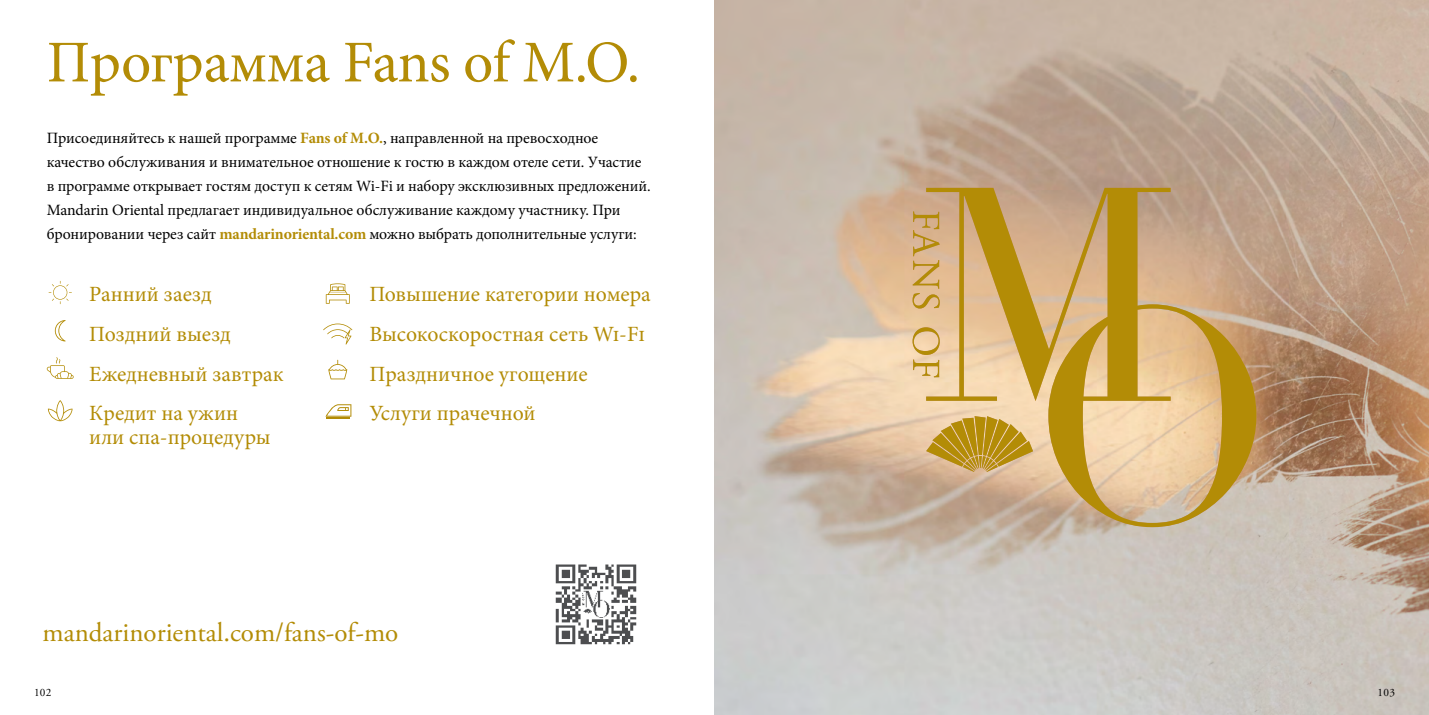
<style>
.page{position:relative;width:1429px;height:715px;background:#fff}
.page>*{position:absolute;margin:0;border:0;box-sizing:border-box;transform-origin:0 0}
.t1{font:59.25px "Minion Pro";letter-spacing:-.01em;color:#b38c06}
.t2{font:27px "Adobe Garamond Pro";color:#b38c06}
.t3{font:21.75px/39.8px "Minion Pro";color:#b38c06}
.t4{font:15.75px/24px "Minion Pro";letter-spacing:-.01em;color:#000}
.t5{font:11.25px "Adobe Garamond Pro";letter-spacing:.03em;color:#000}
.s1{font-weight:700;color:#b38c06}
</style>
<div class="page">
<img style="left:714px;top:0;width:715px;height:714px">
<svg style="left:912px;top:188px;width:344px;height:339px;background:#d0ae73"></svg>
<img style="left:555px;top:564px;width:82px;height:81px">
<svg style="left:48px;top:400px;width:25px;height:21px"></svg>
<svg style="left:49px;top:281px;width:23px;height:23px"></svg>
<svg style="left:55px;top:320px;width:11px;height:21px"></svg>
<svg style="left:47px;top:357px;width:27px;height:21px"></svg>
<svg style="left:326px;top:283px;width:24px;height:20px"></svg>
<svg style="left:323px;top:323px;width:29px;height:21px"></svg>
<svg style="left:328px;top:359px;width:19px;height:20px"></svg>
<svg style="left:325px;top:404px;width:26px;height:14px"></svg>
<h1 class="t1" style="left:47px;top:23px;width:595px">Программа Fans of M.O.</h1>
<p class="t4" style="left:47px;top:126px;width:605px">Присоединяйтесь к нашей программе <span class="s1">Fans of M.O.</span>, направленной на превосходное качество обслуживания и внимательное отношение к гостю в каждом отеле сети. Участие в программе открывает гостям доступ к сетям Wi-Fi и набору эксклюзивных предложений.<br>Mandarin Oriental предлагает индивидуальное обслуживание каждому участнику. При бронировании через сайт <span class="s1">mandarinoriental.com</span> можно выбрать дополнительные услуги:</p>
<h3 class="t3" style="left:89px;top:274px;width:196px">Ранний заезд<br>Поздний выезд<br>Ежедневный завтрак<br>Кредит на ужин</h3>
<h3 class="t3" style="left:89px;top:417px;width:183px">или спа-процедуры</h3>
<h3 class="t3" style="left:369px;top:274px;width:283px">Повышение категории номера<br>Высокоскоростная сеть Wi-Fi<br>Праздничное угощение<br>Услуги прачечной</h3>
<h2 class="t2" style="left:43px;top:616px;width:357px">mandarinoriental.com/fans-of-mo</h2>
<p class="t5" style="left:34px;top:685px;width:19px">102</p>
<p class="t5" style="left:1377px;top:685px;width:19px">103</p>
</div>
